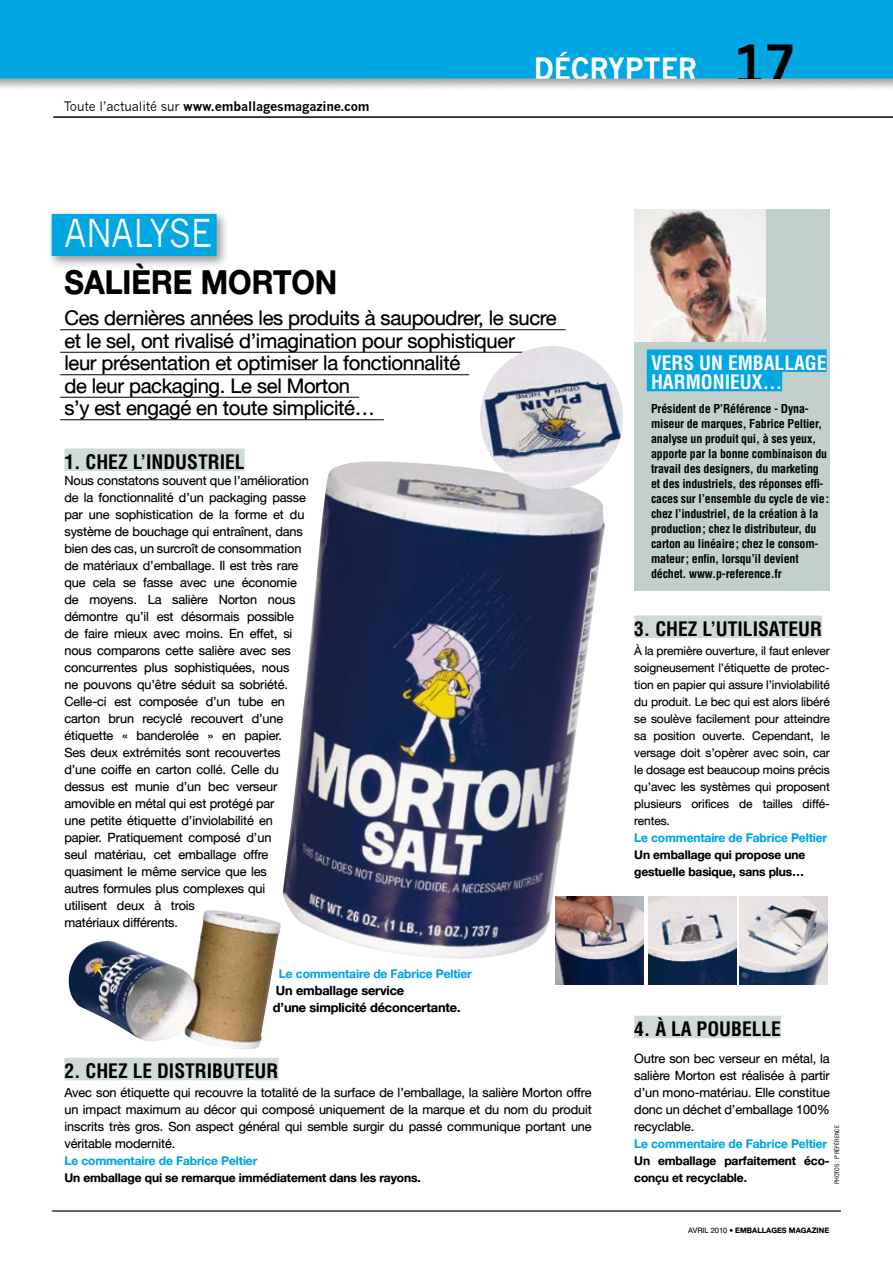
<style>
.page{position:relative;width:893px;height:1263px;background:#fff}
.page>*{position:absolute;margin:0;border:0;box-sizing:border-box;transform-origin:0 0}
.t1{font:37.5px "News Gothic";letter-spacing:-.01em;color:#fff;scale:.92 1}
.t2{font:33px "Alte Haas Grotesk Bold";color:#000;scale:.92 1}
.t3{font:700 30px "News Gothic";letter-spacing:-.01em;color:#fff;scale:.92 1}
.t4{font:20.25px/22.5px "Alte Haas Grotesk";letter-spacing:-.02em;color:#000}
.t5{font:700 condensed 19.5px "Helvetica";color:#000}
.t6{font:700 condensed 19.5px/19.2px "Helvetica";color:#fff}
.t7{font:12.75px/17px "Alte Haas Grotesk";letter-spacing:-.01em;color:#000;text-align:justify}
.t8{font:12.75px/17px "Alte Haas Grotesk Bold";letter-spacing:-.01em;color:#000}
.t9{font:700 12.75px "News Gothic";letter-spacing:-.015em;color:#000}
.t10{font:700 condensed 12px/15px "Helvetica";letter-spacing:-.015em;color:#000}
.t11{font:12px/17px "Alte Haas Grotesk";letter-spacing:-.01em;color:#000;text-align:justify}
.t12{font:12px/17px "Alte Haas Grotesk Bold";letter-spacing:-.01em;color:#000}
.t13{font:12px "Alte Haas Grotesk Bold";letter-spacing:-.01em;color:#00a7e3}
.t14{font:7.5px "Alte Haas Grotesk";color:#000}
.t15{font:7.5px "Alte Haas Grotesk Bold";color:#000}
.t16{font:condensed 6px "Helvetica";color:#000}
.s1{font-weight:400}
.s2{font-size:54px;color:#000}
.s3{font-family:"Alte Haas Grotesk Bold"}
</style>
<div class="page">
<div style="left:45px;top:208px;width:184px;height:60px;background:#000;opacity:.4"></div>
<div style="left:52px;top:214px;width:165px;height:42px;background:#00a7e3"></div>
<div style="left:0;top:0;width:893px;height:227px;background:#000;opacity:.4"></div>
<svg style="left:0;top:0;width:893px;height:214px"></svg>
<hr style="left:60px;top:329px;width:506px;height:1px;background:#000">
<hr style="left:60px;top:352px;width:464px;height:1px;background:#000">
<hr style="left:60px;top:374px;width:409px;height:1px;background:#000">
<hr style="left:60px;top:397px;width:299px;height:1px;background:#000">
<hr style="left:60px;top:419px;width:324px;height:1px;background:#000">
<hr style="left:52px;top:1210px;width:789px;height:1px;background:#000">
<div style="left:634px;top:210px;width:196px;height:381px;background:#c1cfcd"></div>
<div style="left:647px;top:349px;width:180px;height:23px;background:#00a7e3"></div>
<div style="left:647px;top:369px;width:135px;height:22px;background:#00a7e3"></div>
<img style="left:634px;top:210px;width:132px;height:132px">
<div style="left:64px;top:448px;width:181px;height:23px;background:#d0dad9"></div>
<div style="left:64px;top:1058px;width:214px;height:22px;background:#d0dad9"></div>
<div style="left:634px;top:615px;width:188px;height:23px;background:#d0dad9"></div>
<div style="left:634px;top:1016px;width:147px;height:22px;background:#d0dad9"></div>
<img style="left:648px;top:896px;width:88px;height:88px">
<img style="left:740px;top:896px;width:88px;height:88px">
<img style="left:556px;top:896px;width:88px;height:88px">
<img style="left:282px;top:461px;width:325px;height:504px">
<img style="left:480px;top:346px;width:143px;height:143px;border-radius:72px">
<img style="left:68px;top:910px;width:213px;height:139px">
<p class="t9" style="left:64px;top:98px;width:307px"><span class="s1">Toute l’actualité sur</span> www.emballagesmagazine.com</p>
<h3 class="t3" style="left:534px;top:51px;width:286px">décrypter <span class="s2">17</span></h3>
<h1 class="t1" style="left:64px;top:212px;width:162px">ANALYSE</h1>
<h2 class="t2" style="left:64px;top:261px;width:298px">SALIÈRE MORTON</h2>
<h3 class="t4" style="left:64px;top:306px;width:494px">Ces dernières années les produits à saupoudrer, le sucre et le sel, ont rivalisé d’imagination pour sophistiquer<br>leur présentation et optimiser la fonctionnalité<br>de leur packaging. Le sel Morton<br>s’y est engagé en toute simplicité…</h3>
<h3 class="t5" style="left:64px;top:449px;width:154px">1. CHEZ L’INDUSTRIEL</h3>
<p class="t7" style="left:64px;top:471px;width:246px;text-align:left">Nous constatons souvent que l’amélioration de la fonctionnalité d’un packaging passe par une sophistication de la forme et du système de bouchage qui entraînent, dans bien des cas, un surcroît de consommation de matériaux d’emballage. Il est très rare que cela se fasse avec une économie de moyens. La salière Norton nous démontre qu’il est désormais possible de faire mieux avec moins. En effet, si nous comparons cette salière avec ses concurrentes plus sophistiquées, nous<br>ne pouvons qu’être séduit sa sobriété.<br>Celle-ci est composée d’un tube en carton brun recyclé recouvert d’une étiquette « banderolée » en papier.<br>Ses deux extrémités sont recouvertes d’une coiffe en carton collé. Celle du dessus est munie d’un bec verseur amovible en métal qui est protégé par<br>une petite étiquette d’inviolabilité en papier. Pratiquement composé d’un<br>seul matériau, cet emballage offre quasiment le même service que les<br>autres formules plus complexes qui utilisent deux à trois<br>matériaux différents.</p>
<p class="t13" style="left:279px;top:966px;width:194px">Le commentaire de Fabrice Peltier</p>
<p class="t8" style="left:273px;top:982px;width:189px">Un emballage service<br>d’une simplicité déconcertante.</p>
<h3 class="t5" style="left:64px;top:1059px;width:141px">2. CHEZ LE DISTRIBU</h3>
<h3 class="t5" style="left:235px;top:1059px;width:22px">TEUR</h3>
<p class="t7" style="left:64px;top:1084px;width:529px">Avec son étiquette qui recouvre la totalité de la surface de l’emballage, la salière Morton offre un impact maximum au décor qui composé uniquement de la marque et du nom du produit inscrits très gros. Son aspect général qui semble surgir du passé communique portant une véritable modernité.</p>
<p class="t13" style="left:64px;top:1153px;width:194px">Le commentaire de Fabrice Peltier</p>
<p class="t12" style="left:64px;top:1169px;width:358px">Un emballage qui se remarque immédiatement dans les rayons.</p>
<h3 class="t6" style="left:651px;top:353px;width:177px">Vers un emballage harmonieux…</h3>
<p class="t10" style="left:651px;top:401px;width:180px">Président de P’Référence - Dyna&shy;miseur de marques, Fabrice Peltier, analyse un produit qui, à ses yeux, apporte par la bonne combinaison du travail des designers, du marketing et des industriels, des réponses effi&shy;caces sur l’ensemble du cycle de vie: chez l’industriel, de la création à la production; chez le distributeur, du carton au linéaire; chez le consom&shy;mateur; enfin, lorsqu’il devient déchet. www.p-reference.fr</p>
<h3 class="t5" style="left:634px;top:616px;width:113px">3. CHEZ L’UTILISA</h3>
<h3 class="t5" style="left:779px;top:616px;width:22px">TEUR</h3>
<p class="t11" style="left:634px;top:642px;width:197px">À la première ouverture, il faut enlever soigneusement l’étiquette de protec&shy;tion en papier qui assure l’inviolabilité du produit. Le bec qui est alors libéré se soulève facilement pour atteindre sa position ouverte. Cependant, le versage doit s’opèrer avec soin, car le dosage est beaucoup moins précis qu’avec les systèmes qui proposent plusieurs orifices de tailles diffé&shy;rentes.</p>
<p class="t13" style="left:634px;top:830px;width:194px">Le commentaire de Fabrice Peltier</p>
<p class="t12" style="left:634px;top:846px;width:173px">Un emballage qui propose une gestuelle basique, sans plus…</p>
<h3 class="t5" style="left:634px;top:1017px;width:85px">4. À LA POUBELLE</h3>
<p class="t7" style="left:634px;top:1050px;width:197px">Outre son bec verseur en métal, la salière Morton est réalisée à partir d’un mono-matériau. Elle constitue donc un déchet d’emballage 100% recyclable.</p>
<p class="t13" style="left:634px;top:1136px;width:194px">Le commentaire de Fabrice Peltier</p>
<p class="t12" style="left:634px;top:1152px;width:197px">Un emballage parfaitement éco&shy;conçu et recyclable.</p>
<p class="t16" style="left:833px;top:1184px;width:60px;rotate:-90deg">photos : P’RÉFÉRENCE</p>
<p class="t14" style="left:688px;top:1226px;width:70px">AVRIL 2010 • <span class="s3">Emballa</span></p>
<p class="t15" style="left:771px;top:1226px;width:51px">ges magazine</p>
</div>
